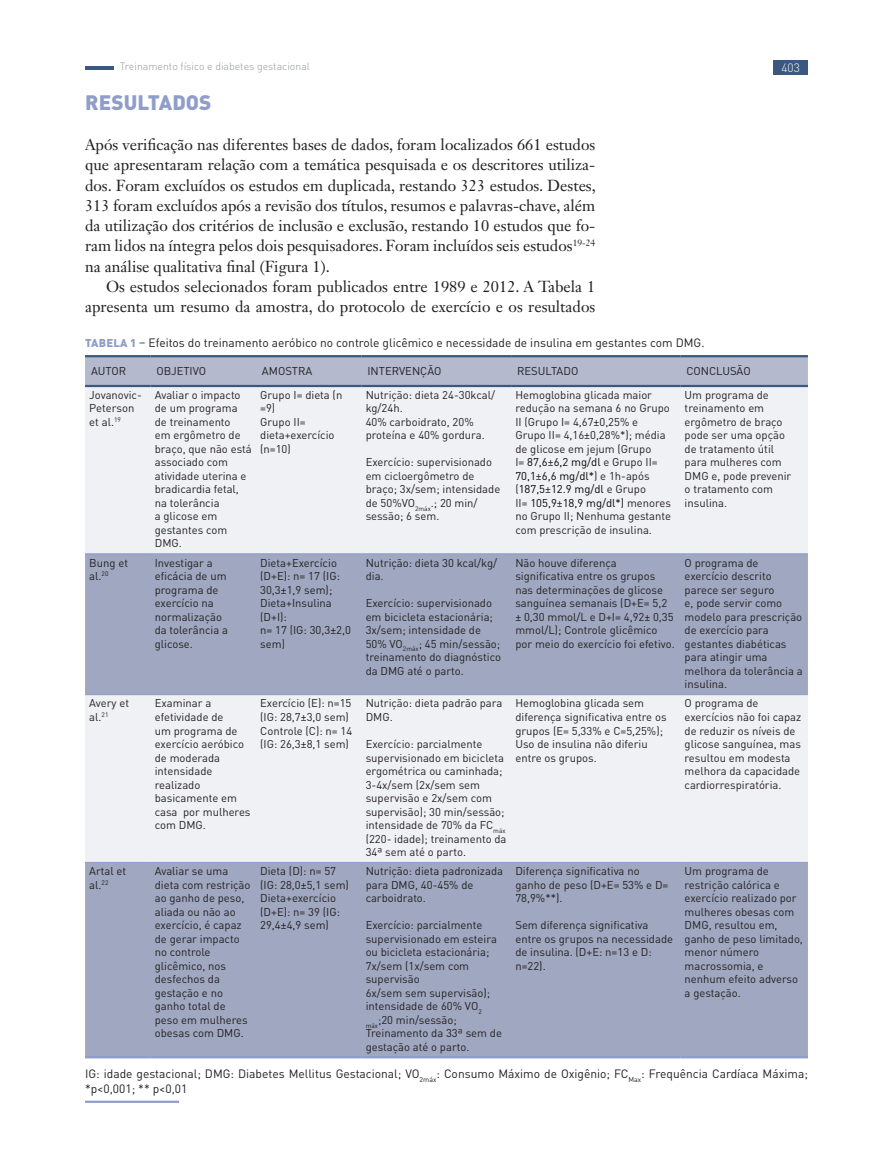
<style>
.page{position:relative;width:893px;height:1170px;background:#fff}
.page>*{position:absolute;margin:0;border:0;box-sizing:border-box;transform-origin:0 0}
.t1{font:900 20.7px "DIN Pro";color:#909dca}
.t2{font:15.75px/20.2px "Janson Text LT Std";color:#231f20;text-align:justify}
.t3{font:12px/15px "DIN Pro";color:#231f20}
.t4{font:300 12px "DIN Pro";color:#fff}
.t5{font:11.25px/13.5px "DIN Pro";color:#231f20}
.t6{font:300 10.5px "DIN Pro";color:#939598}
.s1{font-weight:900;font-size:11.25px;color:#909dca}
.s2{color:#040503}
</style>
<div class="page">
<hr style="left:85px;top:66px;width:29px;height:4px;background:#3b5880">
<div style="left:773px;top:60px;width:35px;height:15px;background:#3b5880"></div>
<hr style="left:85px;top:1100px;width:94px;height:2px;background:#909dca">
<svg style="left:85px;top:357px;width:723px;height:28px;background:#b2b7cb"></svg>
<div style="left:85px;top:387px;width:723px;height:166px;background:#f0f1f4"></div>
<svg style="left:85px;top:554px;width:723px;height:502px;fill:#9fa8c0"></svg>
<hr style="left:85px;top:553px;width:66px;height:1px;background:#909dca">
<hr style="left:151px;top:553px;width:105px;height:1px;background:#909dca">
<hr style="left:256px;top:553px;width:105px;height:1px;background:#909dca">
<hr style="left:361px;top:553px;width:150px;height:1px;background:#909dca">
<hr style="left:511px;top:553px;width:169px;height:1px;background:#909dca">
<hr style="left:680px;top:553px;width:128px;height:1px;background:#909dca">
<hr style="left:85px;top:694px;width:66px;height:1px;background:#909dca">
<hr style="left:151px;top:694px;width:105px;height:1px;background:#909dca">
<hr style="left:256px;top:694px;width:105px;height:1px;background:#909dca">
<hr style="left:361px;top:694px;width:150px;height:1px;background:#909dca">
<hr style="left:511px;top:694px;width:169px;height:1px;background:#909dca">
<hr style="left:680px;top:694px;width:128px;height:1px;background:#909dca">
<hr style="left:85px;top:861px;width:66px;height:1px;background:#909dca">
<hr style="left:151px;top:861px;width:105px;height:1px;background:#909dca">
<hr style="left:256px;top:861px;width:105px;height:1px;background:#909dca">
<hr style="left:361px;top:861px;width:150px;height:1px;background:#909dca">
<hr style="left:511px;top:861px;width:169px;height:1px;background:#909dca">
<hr style="left:680px;top:861px;width:128px;height:1px;background:#909dca">
<hr style="left:85px;top:385px;width:66px;height:2px;background:#3b5880">
<hr style="left:151px;top:385px;width:105px;height:2px;background:#3b5880">
<hr style="left:256px;top:385px;width:105px;height:2px;background:#3b5880">
<hr style="left:361px;top:385px;width:150px;height:2px;background:#3b5880">
<hr style="left:511px;top:385px;width:169px;height:2px;background:#3b5880">
<hr style="left:680px;top:385px;width:128px;height:2px;background:#3b5880">
<hr style="left:85px;top:355px;width:66px;height:2px;background:#3b5880">
<hr style="left:151px;top:355px;width:105px;height:2px;background:#3b5880">
<hr style="left:256px;top:355px;width:105px;height:2px;background:#3b5880">
<hr style="left:361px;top:355px;width:150px;height:2px;background:#3b5880">
<hr style="left:511px;top:355px;width:169px;height:2px;background:#3b5880">
<hr style="left:680px;top:355px;width:128px;height:2px;background:#3b5880">
<hr style="left:85px;top:1056px;width:66px;height:2px;background:#909dca">
<hr style="left:151px;top:1056px;width:105px;height:2px;background:#909dca">
<hr style="left:256px;top:1056px;width:105px;height:2px;background:#909dca">
<hr style="left:361px;top:1056px;width:150px;height:2px;background:#909dca">
<hr style="left:511px;top:1056px;width:169px;height:2px;background:#909dca">
<hr style="left:680px;top:1056px;width:128px;height:2px;background:#909dca">
<p class="t6" style="left:120px;top:59px;width:192px">Treinamento físico e diabetes gestacional</p>
<p class="t4" style="left:781px;top:60px;width:20px">403</p>
<h1 class="t1" style="left:85px;top:88px;width:27px">RESULTADOS</h1>
<p class="t2" style="left:85px;top:134px;width:512px">Após verificação nas diferentes bases de dados, foram localizados 661 estudos que apresentaram relação com a temática pesquisada e os descritores utiliza&shy;dos. Foram excluídos os estudos em duplicada, restando 323 estudos. Destes, 313 foram excluídos após a revisão dos títulos, resumos e palavras-chave, além da utilização dos critérios de inclusão e exclusão, restando 10 estudos que fo&shy;ram lidos na íntegra pelos dois pesquisadores. Foram incluídos seis estudos<sup>19-24 </sup>na análise qualitativa final (Figura 1).</p>
<h2 class="t2" style="left:85px;top:276px;width:512px;text-align:right">Os estudos selecionados foram publicados entre 1989 e 2012. A Tabela 1 apresenta um resumo da amostra, do protocolo de exercício e os resultados</h2>
<p class="t3" style="left:85px;top:334px;width:621px"><span class="s1">TABELA 1 –</span> Efeitos do treinamento aeróbico no controle glicêmico e necessidade de insulina em gestantes com DMG.</p>
<p class="t5" style="left:91px;top:364px;width:37px">AUTOR</p>
<p class="t5" style="left:157px;top:364px;width:51px">OBJETIVO</p>
<p class="t5" style="left:262px;top:364px;width:52px">AMOSTRA</p>
<p class="t5" style="left:367px;top:364px;width:76px">INTERVENÇÃO</p>
<p class="t5" style="left:517px;top:364px;width:63px">RESULTADO</p>
<p class="t5" style="left:686px;top:364px;width:66px">CONCLUSÃO</p>
<p class="t5" style="left:89px;top:387px;width:54px">Jovanovic-<br>Peterson et al.<sup>19</sup></p>
<p class="t5" style="left:155px;top:387px;width:98px">Avaliar o impacto de um programa de treinamento<br>em ergômetro de braço, que não está associado com atividade uterina e bradicardia fetal, na tolerância<br>a glicose em gestantes com<br>DMG.</p>
<p class="t5" style="left:260px;top:387px;width:84px">Grupo I= dieta (n =9)<br>Grupo II= dieta+exercício (n=10)</p>
<p class="t5" style="left:366px;top:387px;width:131px">Nutrição: dieta 24-30kcal/ kg/24h.<br>40% carboidrato, 20% proteína e 40% gordura.</p>
<p class="t5" style="left:515px;top:387px;width:157px">Hemoglobina glicada maior redução na semana 6 no Grupo<br>II (Grupo I= 4,67±0,25% e<br>Grupo II= 4,16±0,28%*); média de glicose em jejum (Grupo<br>I= <span class="s2">87,6</span>±<span class="s2">6,2 mg/dl</span> e Grupo II=<br><span class="s2">70,1</span>±<span class="s2">6,6 mg/dl*</span>) e 1h-após (<span class="s2">187,5</span>±<span class="s2">12.9 mg/dl</span> e Grupo<br>II= <span class="s2">105,9</span>±<span class="s2">18,9 mg/dl*)</span> menores no Grupo II; Nenhuma gestante com prescrição de insulina.</p>
<p class="t5" style="left:685px;top:387px;width:108px">Um programa de treinamento em ergômetro de braço pode ser uma opção de tratamento útil para mulheres com<br>DMG e, pode prevenir o tratamento com insulina.</p>
<p class="t5" style="left:366px;top:455px;width:136px">Exercício: supervisionado em cicloergômetro de braço; 3x/sem; intensidade de 50%VO<sub>2máx</sub>.; 20 min/ sessão; 6 sem.</p>
<p class="t5" style="left:89px;top:555px;width:40px">Bung et al.<sup>20</sup></p>
<p class="t5" style="left:155px;top:555px;width:75px">Investigar a eficácia de um programa de exercício na normalização da tolerância a glicose.</p>
<p class="t5" style="left:260px;top:555px;width:92px">Dieta+Exercício (D+E): n= 17 (IG:<br>30,3±1,9 sem);<br>Dieta+Insulina (D+I):<br>n= 17 (IG: 30,3±2,0 sem)</p>
<p class="t5" style="left:366px;top:555px;width:133px">Nutrição: dieta 30 kcal/kg/ dia.</p>
<p class="t5" style="left:366px;top:596px;width:137px">Exercício: supervisionado em bicicleta estacionária;<br>3x/sem; intensidade de<br>50% VO<sub>2máx</sub>; 45 min/sessão; treinamento do diagnóstico da DMG até o parto.</p>
<p class="t5" style="left:89px;top:696px;width:41px">Avery et al.<sup>21</sup></p>
<p class="t5" style="left:155px;top:696px;width:97px">Examinar a efetividade de<br>um programa de exercício aeróbico de moderada intensidade realizado basicamente em casa por mulheres com DMG.</p>
<p class="t5" style="left:260px;top:696px;width:94px">Exercício (E): n=15 (IG: 28,7±3,0 sem)<br>Controle (C): n= 14 (IG: 26,3±8,1 sem)</p>
<p class="t5" style="left:366px;top:696px;width:138px">Nutrição: dieta padrão para<br>DMG.</p>
<p class="t5" style="left:366px;top:736px;width:142px">Exercício: parcialmente supervisionado em bicicleta ergométrica ou caminhada;<br>3-4x/sem (2x/sem sem supervisão e 2x/sem com supervisão); 30 min/sessão; intensidade de 70% da FC<sub>máx </sub>(220- idade); treinamento da<br>34ª sem até o parto.</p>
<p class="t5" style="left:89px;top:864px;width:39px">Artal et al.<sup>22</sup></p>
<p class="t5" style="left:155px;top:864px;width:97px">Avaliar se uma dieta com restrição ao ganho de peso, aliada ou não ao exercício, é capaz de gerar impacto no controle glicêmico, nos desfechos da gestação e no ganho total de peso em mulheres obesas com DMG.</p>
<p class="t5" style="left:260px;top:864px;width:90px">Dieta (D): n= 57 (IG: 28,0±5,1 sem)<br>Dieta+exercício (D+E): n= 39 (IG:<br>29,4±4,9 sem)</p>
<p class="t5" style="left:366px;top:864px;width:139px">Nutrição: dieta padronizada para DMG, 40-45% de carboidrato.</p>
<p class="t5" style="left:366px;top:918px;width:138px">Exercício: parcialmente supervisionado em esteira ou bicicleta estacionária;<br>7x/sem (1x/sem com supervisão<br>6x/sem sem supervisão); intensidade de 60% VO<sub>2 máx</sub>;20 min/sessão;<br>Treinamento da 33ª sem de gestação até o parto.</p>
<p class="t5" style="left:515px;top:555px;width:161px">Não houve diferença significativa entre os grupos nas determinações de glicose sanguínea semanais (D+E= 5,2 ± 0,30 mmol/L e D+I= 4,92± 0,35 mmol/L); Controle glicêmico por meio do exercício foi efetivo.</p>
<p class="t5" style="left:685px;top:555px;width:120px">O programa de exercício descrito parece ser seguro<br>e, pode servir como modelo para prescrição de exercício para gestantes diabéticas para atingir uma melhora da tolerância a insulina.</p>
<p class="t5" style="left:515px;top:696px;width:153px">Hemoglobina glicada sem diferença significativa entre os grupos (E= 5,33% e C=5,25%);<br>Uso de insulina não diferiu entre os grupos.</p>
<p class="t5" style="left:685px;top:696px;width:118px">O programa de exercícios não foi capaz de reduzir os níveis de glicose sanguínea, mas resultou em modesta melhora da capacidade cardiorrespiratória.</p>
<p class="t5" style="left:515px;top:864px;width:155px">Diferença significativa no ganho de peso (D+E= 53% e D=<br>78,9%**).</p>
<p class="t5" style="left:515px;top:918px;width:159px">Sem diferença significativa entre os grupos na necessidade de insulina. (D+E: n=13 e D: n=22).</p>
<p class="t5" style="left:685px;top:864px;width:120px">Um programa de restrição calórica e exercício realizado por mulheres obesas com<br>DMG, resultou em, ganho de peso limitado, menor número macrossomia, e nenhum efeito adverso a gestação.</p>
<p class="t3" style="left:85px;top:1065px;width:724px">IG: idade gestacional; DMG: Diabetes Mellitus Gestacional; VO<sub>2máx</sub>: Consumo Máximo de Oxigênio; FC<sub>Max</sub>: Frequência Cardíaca Máxima; *p&lt;0,001; ** p&lt;0,01</p>
</div>
